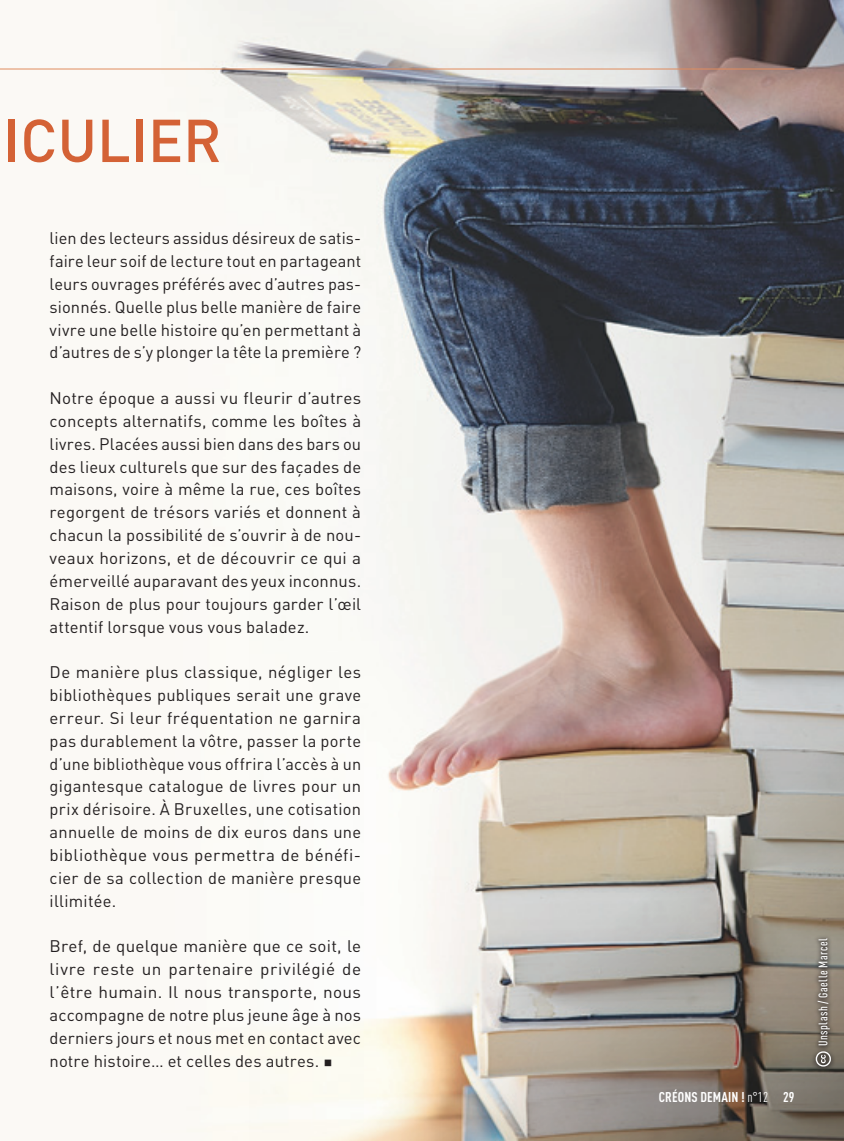
<style>
.page{position:relative;width:844px;height:1141px;background:#fff}
.page>*{position:absolute;margin:0;border:0;box-sizing:border-box;transform-origin:0 0}
.t1{font:500 59.5px "DIN Pro";letter-spacing:-.005em;color:#d46236}
.t2{font:16.62px/22.9px "DIN Pro";letter-spacing:.01em;color:#231f20;text-align:justify}
.t3{font:700 condensed 14px "DIN Pro";letter-spacing:.01em;color:#fff}
.t4{font:500 condensed 12.25px "DIN Pro";letter-spacing:.04em;color:#fff}
.s1{font-weight:400}
</style>
<div class="page">
<img style="left:0;top:0;width:843px;height:1141px">
<img style="left:249px;top:391px;width:594px;height:750px">
<hr style="left:0;top:69px;width:794px;height:1px;background:#e08c5e">
<div style="left:810px;top:933px;width:25px;height:139px;background:#231f20;opacity:.75"></div>
<svg style="left:815px;top:1051px;width:15px;height:16px"></svg>
<h1 class="t1" style="left:3px;top:92px;width:220px">ICULIER</h1>
<p class="t2" style="left:50px;top:225px;width:313px">lien des lecteurs assidus désireux de satis&shy;faire leur soif de lecture tout en partageant leurs ouvrages préférés avec d’autres pas&shy;sionnés. Quelle plus belle manière de faire vivre une belle histoire qu’en permettant à d’autres de s’y plonger la tête la première ?</p>
<p class="t2" style="left:50px;top:385px;width:313px">Notre époque a aussi vu fleurir d’autres concepts alternatifs, comme les boîtes à livres. Placées aussi bien dans des bars ou des lieux culturels que sur des façades de maisons, voire à même la rue, ces boîtes regorgent de trésors variés et donnent à chacun la possibilité de s’ouvrir à de nou&shy;veaux horizons, et de découvrir ce qui a émerveillé auparavant des yeux inconnus.<br>Raison de plus pour toujours garder l’œil attentif lorsque vous vous baladez.</p>
<p class="t2" style="left:50px;top:659px;width:313px">De manière plus classique, négliger les bibliothèques publiques serait une grave erreur. Si leur fréquentation ne garnira pas durablement la vôtre, passer la porte d’une bibliothèque vous offrira l’accès à un gigantesque catalogue de livres pour un prix dérisoire. À Bruxelles, une cotisation annuelle de moins de dix euros dans une bibliothèque vous permettra de bénéfi&shy;cier de sa collection de manière presque illimitée.</p>
<p class="t2" style="left:50px;top:933px;width:313px">Bref, de quelque manière que ce soit, le livre reste un partenaire privilégié de l’être humain. Il nous transporte, nous accompagne de notre plus jeune âge à nos derniers jours et nous met en contact avec notre histoire… et celles des autres. ○</p>
<p class="t4" style="left:813px;top:1046px;width:109px;rotate:-90deg">Unsplash / Gaelle Marcel</p>
<p class="t3" style="left:658px;top:1086px;width:137px">CRÉONS DEMAIN ! <span class="s1">n°12</span> 29</p>
</div>
